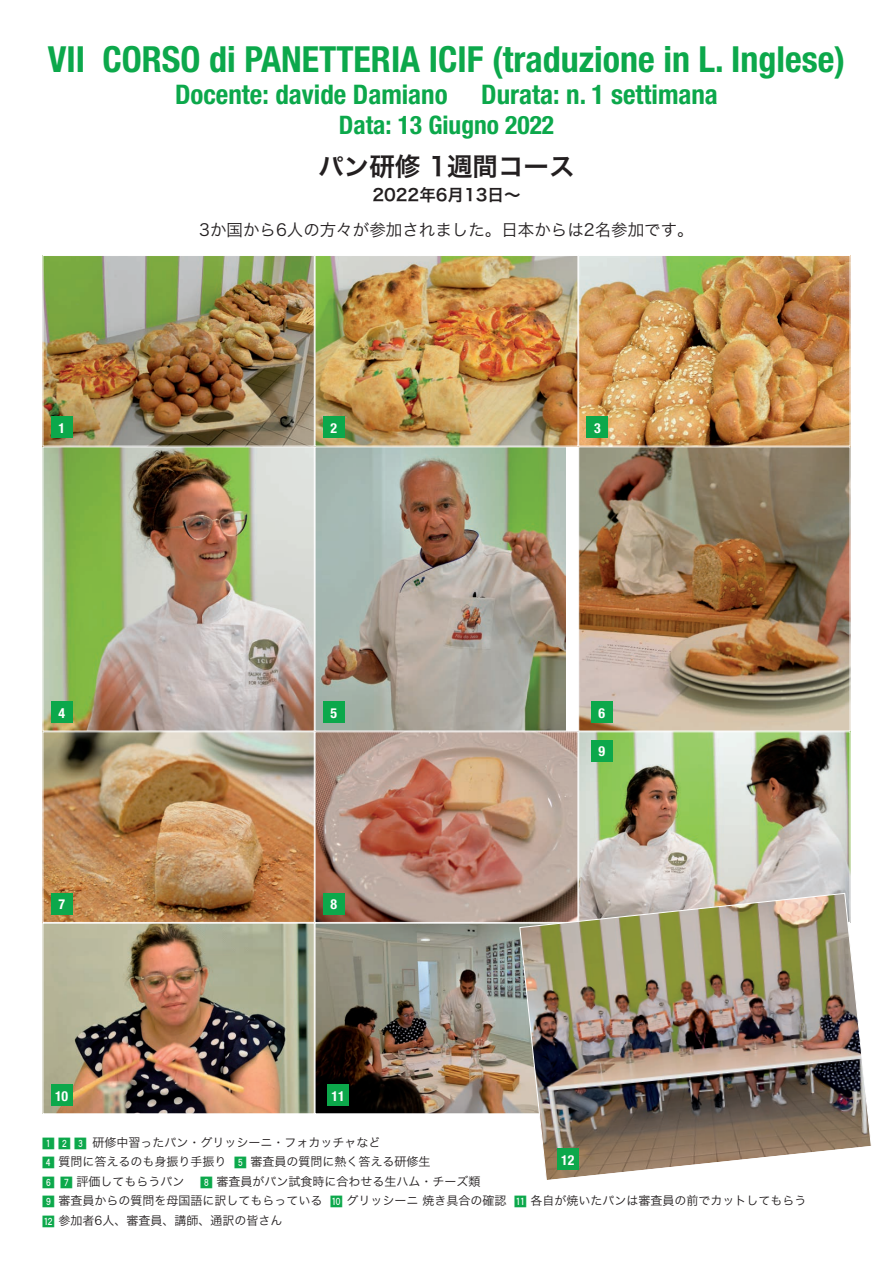
<style>
.page{position:relative;width:893px;height:1263px;background:#fff}
.page>*{position:absolute;margin:0;border:0;box-sizing:border-box;transform-origin:0 0}
.t1{font:700 condensed 36px "Helvetica Neue LT Std";color:#0ca84b}
.t2{font:700 condensed 27px "Helvetica Neue LT Std";color:#0ca84b}
.t3{font:700 condensed 25.5px "Helvetica Neue LT Std";color:#0ca84b}
.t4{font:25.5px "Hira Kaku Std W6";color:#231f20}
.t5{font:16.5px "Hira Kaku Std W3";color:#231f20}
.t6{font:16.5px "Hira Kaku Std W6";color:#231f20}
.t7{font:700 condensed 13.8px "Helvetica Neue LT Std";color:#fff}
.t8{font:12px/19.5px "Hira Kaku Std W3";color:#231f20}
.t9{font:700 12px "Numfr Invert";color:#0ca84b}
.s1{font-family:"Numfr Invert";font-weight:700;color:#0ca84b}
</style>
<div class="page">
<img style="left:580px;top:448px;width:268px;height:444px">
<div style="left:578px;top:446px;width:272px;height:285px;border:1px solid #fff"></div>
<img style="left:45px;top:448px;width:521px;height:281px">
<div style="left:43px;top:446px;width:272px;height:285px;border:1px solid #fff"></div>
<div style="left:315px;top:446px;width:263px;height:285px;border:1px solid #fff"></div>
<img style="left:45px;top:257px;width:803px;height:187px">
<div style="left:43px;top:255px;width:272px;height:191px;border:1px solid #fff"></div>
<img style="left:45px;top:733px;width:531px;height:379px">
<div style="left:43px;top:923px;width:272px;height:191px;border:1px solid #fff"></div>
<div style="left:43px;top:731px;width:272px;height:192px;border:1px solid #fff"></div>
<div style="left:315px;top:255px;width:263px;height:191px;border:1px solid #fff"></div>
<div style="left:315px;top:923px;width:263px;height:191px;border:1px solid #fff"></div>
<div style="left:315px;top:731px;width:263px;height:192px;border:1px solid #fff"></div>
<div style="left:578px;top:255px;width:272px;height:191px;border:1px solid #fff"></div>
<div style="left:578px;top:731px;width:272px;height:192px;border:1px solid #fff"></div>
<img style="left:519px;top:892px;width:352px;height:288px">
<div style="left:51px;top:417px;width:21px;height:21px;background:#0ca84b"></div>
<div style="left:587px;top:417px;width:21px;height:21px;background:#0ca84b"></div>
<div style="left:51px;top:893px;width:21px;height:21px;background:#0ca84b"></div>
<div style="left:51px;top:1084px;width:21px;height:22px;background:#0ca84b"></div>
<div style="left:323px;top:893px;width:21px;height:21px;background:#0ca84b"></div>
<div style="left:327px;top:1084px;width:22px;height:22px;background:#0ca84b"></div>
<div style="left:557px;top:1148px;width:21px;height:21px;background:#0ca84b"></div>
<div style="left:591px;top:740px;width:21px;height:21px;background:#0ca84b"></div>
<div style="left:323px;top:417px;width:21px;height:21px;background:#0ca84b"></div>
<div style="left:51px;top:702px;width:21px;height:21px;background:#0ca84b"></div>
<div style="left:323px;top:702px;width:21px;height:21px;background:#0ca84b"></div>
<div style="left:591px;top:702px;width:21px;height:21px;background:#0ca84b"></div>
<h1 class="t1" style="left:48px;top:38px;width:39px">VII</h1>
<h1 class="t1" style="left:102px;top:38px;width:744px">CORSO di PANETTERIA ICIF (traduzione in .L Inglese(</h1>
<h2 class="t2" style="left:175px;top:78px;width:274px">Docente: davide Damiano</h2>
<h3 class="t3" style="left:339px;top:109px;width:217px">Data: 13 Giugno 2022</h3>
<h2 class="t2" style="left:481px;top:78px;width:238px">Durata 1.n: settimana</h2>
<h3 class="t4" style="left:318px;top:146px;width:258px">パン研修 1週間コース</h3>
<h3 class="t6" style="left:372px;top:182px;width:150px">2022年6月13日〜</h3>
<h3 class="t5" style="left:199px;top:217px;width:496px">3か国から6人の方々が参加されました。日本からは2名参加です。</h3>
<p class="t7" style="left:58px;top:420px;width:8px">1</p>
<p class="t7" style="left:330px;top:420px;width:8px">2</p>
<p class="t7" style="left:594px;top:420px;width:8px">3</p>
<p class="t7" style="left:58px;top:705px;width:8px">4</p>
<p class="t7" style="left:330px;top:705px;width:8px">5</p>
<p class="t7" style="left:598px;top:705px;width:8px">6</p>
<p class="t7" style="left:598px;top:743px;width:8px">9</p>
<p class="t7" style="left:58px;top:896px;width:8px">7</p>
<p class="t7" style="left:330px;top:896px;width:8px">8</p>
<p class="t7" style="left:55px;top:1087px;width:15px">10</p>
<p class="t7" style="left:331px;top:1087px;width:15px">11</p>
<p class="t8" style="left:93px;top:1132px;width:290px">研修中習ったパン・グリッシーニ・フォカッチャなど</p>
<p class="t9" style="left:43px;top:1137px;width:45px">! @ #</p>
<p class="t8" style="left:200px;top:1152px;width:281px;text-indent:-158px"><span class="s1">$</span> 質問に答えるのも身振り手振り<br><span class="s1">*</span> 審査員がパン試食時に合わせる生ハム・チーズ類</p>
<p class="t8" style="left:235px;top:1152px;width:197px"><span class="s1">%</span> 審査員の質問に熱く答える研修生</p>
<p class="t8" style="left:43px;top:1171px;width:143px"><span class="s1">^ &amp;</span> 評価してもらうパン</p>
<p class="t8" style="left:43px;top:1191px;width:281px"><span class="s1">(</span> 審査員からの質問を母国語に訳してもらっている<br><span class="s1">W</span> 参加者6人、審査員、講師、通訳の皆さん</p>
<p class="t8" style="left:331px;top:1191px;width:177px"><span class="s1">)</span> グリッシーニ焼き具合の確認</p>
<p class="t7" style="left:561px;top:1151px;width:15px">12</p>
<p class="t8" style="left:514px;top:1191px;width:293px"><span class="s1">Q</span> 各自が焼いたパンは審査員の前でカットしてもらう</p>
</div>
